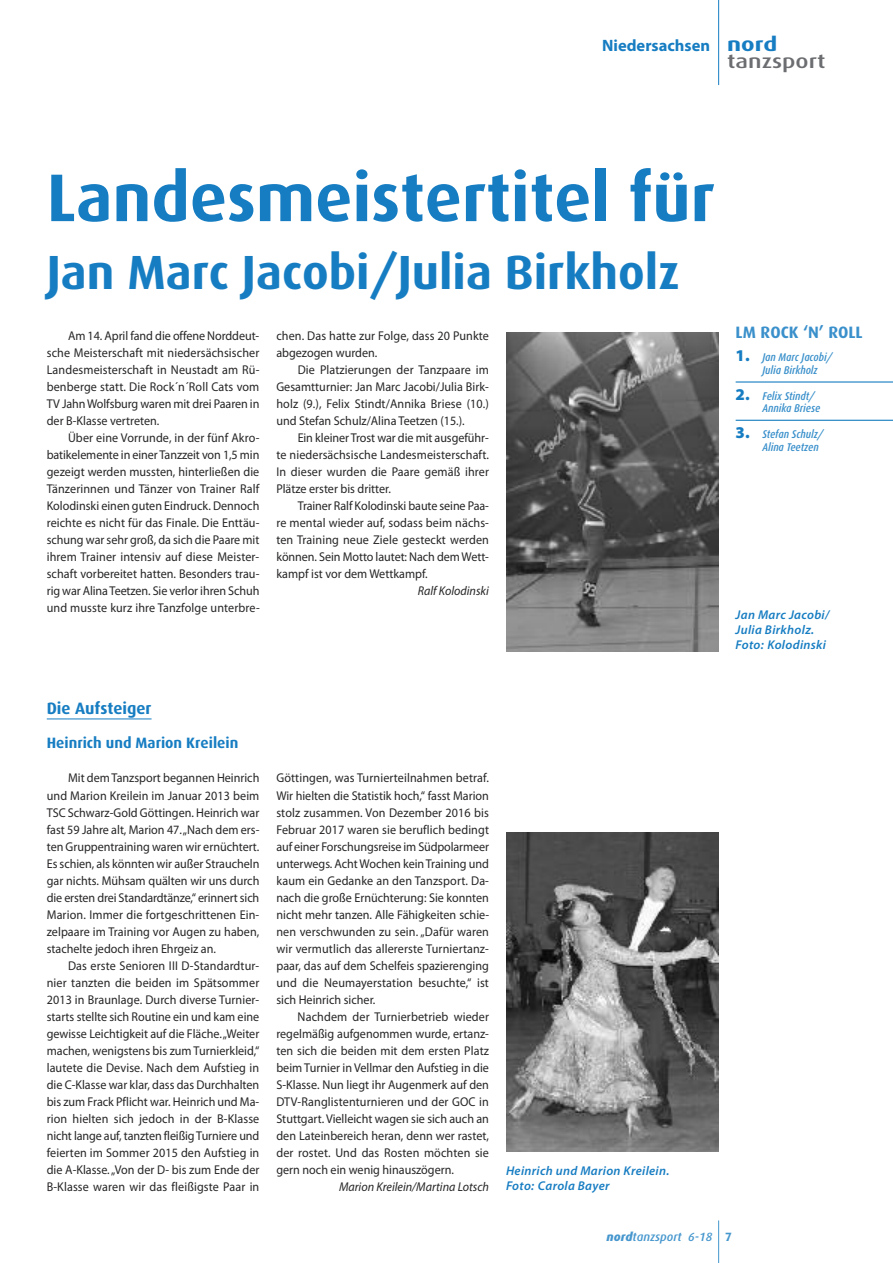
<style>
.page{position:relative;width:893px;height:1263px;background:#fff}
.page>*{position:absolute;margin:0;border:0;box-sizing:border-box;transform-origin:0 0}
.t1{font:700 67.5px "Dax";color:#177dc2}
.t2{font:700 48px "Dax";color:#177dc2}
.t3{font:500 19.5px "Dax";color:#6c6d70;scale:1.25 1}
.t4{font:700 19.5px "Dax";color:#177dc2;scale:1.25 1}
.t5{font:700 16.5px "Dax";color:#177dc2}
.t6{font:700 16.5px "Myriad Pro";color:#177dc2}
.t7{font:700 16.5px "Dax";color:#3a90cb}
.t8{font:700 15px "Dax";color:#177dc2}
.t9{font:12.75px/17px "Myriad Pro";color:#272526;text-align:justify;scale:.95 1}
.t10{font:italic 600 12.75px/14.9px "Myriad Pro";letter-spacing:.025em;color:#177dc2}
.t11{font:italic 12.75px "Myriad Pro";color:#272526;scale:.95 1}
.t12{font:italic 500 12px "Dax";color:#4697ce}
.t13{font:italic 500 11.25px/12.8px "Dax Condensed";color:#3a90cb}
.s1{font-family:"Myriad Pro";font-weight:900;font-style:normal;font-size:16.5px;color:#177dc2}
.s2{font-weight:800}
.s3{font-weight:700;font-style:normal}
</style>
<div class="page">
<hr style="left:47px;top:718px;width:105px;height:1px;background:#177dc2">
<hr style="left:718px;top:1220px;width:1px;height:43px;background:#4697ce">
<hr style="left:718px;top:0;width:1px;height:85px;background:#177dc2">
<img style="left:506px;top:832px;width:213px;height:319px">
<hr style="left:736px;top:381px;width:157px;height:2px;background:#177dc2">
<hr style="left:736px;top:420px;width:157px;height:1px;background:#177dc2">
<img style="left:506px;top:332px;width:213px;height:320px">
<p class="t6" style="left:602px;top:39px;width:110px">Niedersachsen</p>
<h3 class="t4" style="left:727px;top:34px;width:42px">nord</h3>
<h3 class="t3" style="left:727px;top:50px;width:80px">tanzsport</h3>
<h1 class="t1" style="left:47px;top:160px;width:670px">Landesmeistertitel für</h1>
<h2 class="t2" style="left:47px;top:245px;width:634px">Jan Marc Jacobi/Julia Birkholz</h2>
<p class="t9" style="left:47px;top:328px;width:225px;text-indent:21px">Am 14. April fand die offene Norddeut&shy;sche Meisterschaft mit niedersächsischer Landesmeisterschaft in Neustadt am Rü&shy;benberge statt. Die Rock´n´Roll Cats vom TV JahnWolfsburg waren mit drei Paaren in der B-Klasse vertreten.</p>
<p class="t9" style="left:47px;top:430px;width:226px;text-indent:21px">Über eine Vorrunde, in der fünf Akro&shy;batikelemente in einer Tanzzeit von 1,5 min gezeigt werden mussten, hinterließen die Tänzerinnen und Tänzer von Trainer Ralf Kolodinski einen guten Eindruck. Dennoch reichte es nicht für das Finale. Die Enttäu&shy;schung war sehr groß, da sich die Paare mit ihrem Trainer intensiv auf diese Meister&shy;schaft vorbereitet hatten. Besonders trau&shy;rig war Alina Teetzen. Sie verlor ihren Schuh und musste kurz ihre Tanzfolge unterbre-</p>
<p class="t9" style="left:276px;top:328px;width:225px">chen. Das hatte zur Folge, dass 20 Punkte abgezogen wurden.</p>
<p class="t9" style="left:276px;top:362px;width:225px;text-indent:21px">Die Platzierungen der Tanzpaare im Gesamtturnier: Jan Marc Jacobi/Julia Birk&shy;holz (9.), Felix Stindt/Annika Briese (10.) und Stefan Schulz/Alina Teetzen (15.).</p>
<p class="t9" style="left:276px;top:430px;width:225px;text-indent:21px">Ein kleiner Trost war die mit ausgeführ&shy;te niedersächsische Landesmeisterschaft.<br>In dieser wurden die Paare gemäß ihrer Plätze erster bis dritter.</p>
<p class="t9" style="left:276px;top:499px;width:225px;text-indent:21px">Trainer Ralf Kolodinski baute seine Paa&shy;re mental wieder auf, sodass beim nächs&shy;ten Training neue Ziele gesteckt werden können. Sein Motto lautet: Nach demWett&shy;kampf ist vor dem Wettkampf.</p>
<p class="t11" style="left:418px;top:586px;width:76px">Ralf Kolodinski</p>
<p class="t5" style="left:47px;top:699px;width:106px">Die Aufsteiger</p>
<p class="t8" style="left:47px;top:735px;width:193px">Heinrich und Marion Kreilein</p>
<p class="t9" style="left:47px;top:771px;width:225px;text-indent:21px">Mit demTanzsport begannen Heinrich und Marion Kreilein im Januar 2013 beim TSC Schwarz-Gold Göttingen. Heinrich war fast 59 Jahre alt, Marion 47.„Nach dem ers&shy;ten Gruppentraining waren wir ernüchtert.<br>Es schien, als könnten wir außer Straucheln gar nichts. Mühsam quälten wir uns durch die ersten drei Standardtänze,“ erinnert sich Marion. Immer die fortgeschrittenen Ein&shy;zelpaare im Training vor Augen zu haben, stachelte jedoch ihren Ehrgeiz an.</p>
<p class="t9" style="left:47px;top:958px;width:225px;text-indent:21px">Das erste Senioren III D-Standardtur&shy;nier tanzten die beiden im Spätsommer 2013 in Braunlage. Durch diverse Turnier&shy;starts stellte sich Routine ein und kam eine gewisse Leichtigkeit auf die Fläche.„Weiter machen, wenigstens bis zum Turnierkleid,“ lautete die Devise. Nach dem Aufstieg in die C-Klasse war klar, dass das Durchhalten bis zum Frack Pflicht war. Heinrich und Ma&shy;rion hielten sich jedoch in der B-Klasse nicht lange auf, tanzten fleißigTurniere und feierten im Sommer 2015 den Aufstieg in die A-Klasse.„Von der D- bis zum Ende der B-Klasse waren wir das fleißigste Paar in</p>
<p class="t9" style="left:276px;top:771px;width:226px">Göttingen, was Turnierteilnahmen betraf.<br>Wir hielten die Statistik hoch,“ fasst Marion stolz zusammen. Von Dezember 2016 bis Februar 2017 waren sie beruflich bedingt auf einer Forschungsreise im Südpolarmeer unterwegs. Acht Wochen keinTraining und kaum ein Gedanke an den Tanzsport. Da&shy;nach die große Ernüchterung: Sie konnten nicht mehr tanzen. Alle Fähigkeiten schie&shy;nen verschwunden zu sein. „Dafür waren wir vermutlich das allererste Turniertanz&shy;paar, das auf dem Schelfeis spazierenging und die Neumayerstation besuchte,“ ist sich Heinrich sicher.</p>
<p class="t9" style="left:276px;top:1009px;width:225px;text-indent:21px">Nachdem der Turnierbetrieb wieder regelmäßig aufgenommen wurde, ertanz&shy;ten sich die beiden mit dem ersten Platz beim Turnier in Vellmar den Aufstieg in die S-Klasse. Nun liegt ihr Augenmerk auf den DTV-Ranglistenturnieren und der GOC in Stuttgart. Vielleicht wagen sie sich auch an den Lateinbereich heran, denn wer rastet, der rostet. Und das Rosten möchten sie gern noch ein wenig hinauszögern.</p>
<p class="t11" style="left:339px;top:1182px;width:159px">Marion Kreilein/Martina Lotsch</p>
<p class="t10" style="left:506px;top:1164px;width:165px">Heinrich und Marion Kreilein.<br>Foto: Carola Bayer</p>
<p class="t7" style="left:736px;top:323px;width:129px">LM ROCK ‘N’ ROLL</p>
<p class="t13" style="left:762px;top:351px;width:71px;text-indent:-27px"><span class="s1">1.</span> Jan Marc Jacobi/<br>Julia Birkholz</p>
<p class="t13" style="left:762px;top:389px;width:59px;text-indent:-27px"><span class="s1">2.</span> Felix Stindt/<br>Annika Briese</p>
<p class="t13" style="left:762px;top:428px;width:62px;text-indent:-27px"><span class="s1">3.</span> Stefan Schulz/<br>Alina Teetzen</p>
<p class="t10" style="left:736px;top:608px;width:95px">Jan Marc Jacobi/<br>Julia Birkholz.<br>Foto: Kolodinski</p>
<p class="t12" style="left:607px;top:1230px;width:127px"><span class="s2">nord</span>tanzsport 6-18 <span class="s3">7</span></p>
</div>
